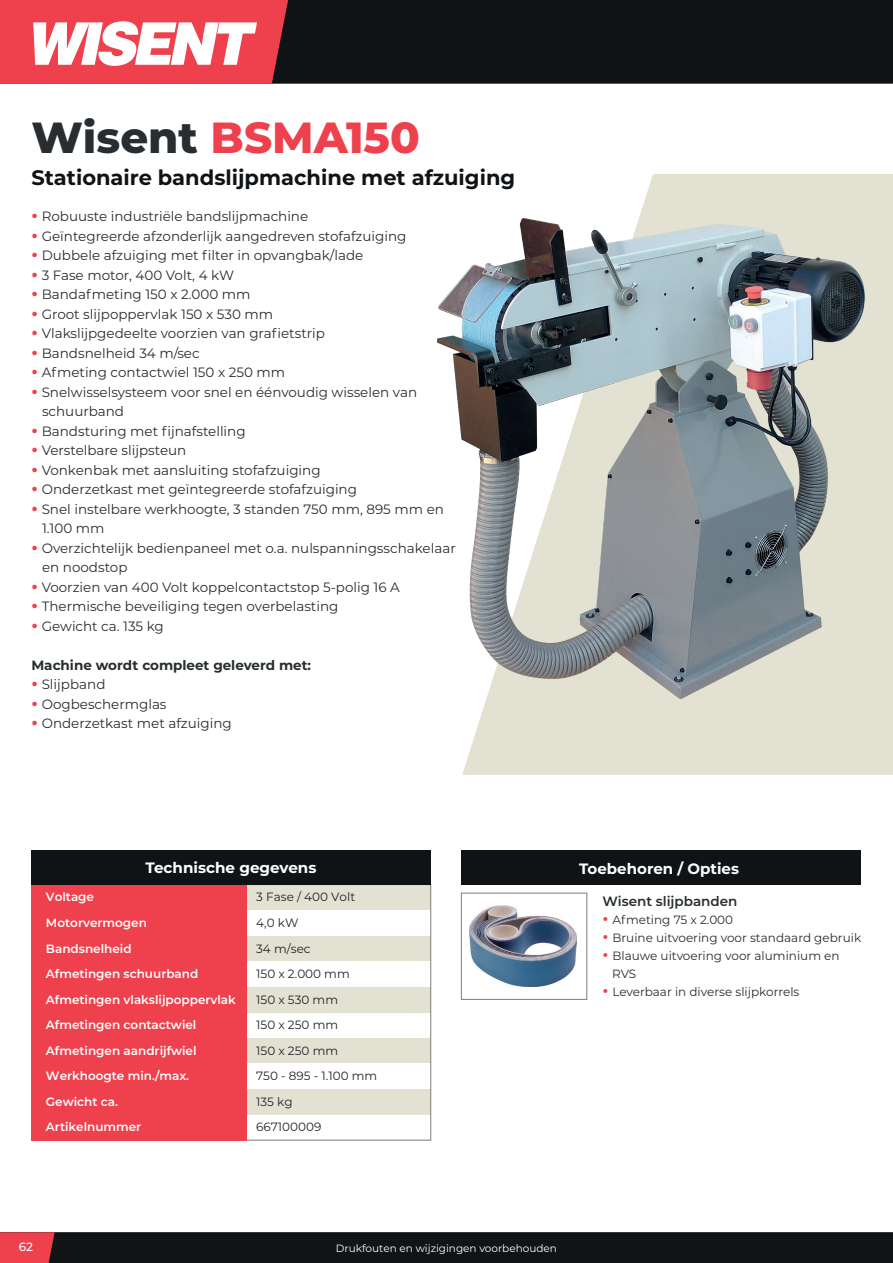
<style>
.page{position:relative;width:893px;height:1263px;background:#fff}
.page>*{position:absolute;margin:0;border:0;box-sizing:border-box;transform-origin:0 0}
.t1{font:800 43.5px "Montserrat";color:#ee414d}
.t2{font:700 21px "Montserrat";color:#101315}
.t3{font:700 15px "Montserrat";color:#fff}
.t4{font:13.5px/19.5px "Montserrat";color:#272d30}
.t5{font:700 13.5px "Montserrat";color:#272d30}
.t6{font:600 13.5px "Montserrat";color:#272d30}
.t7{font:600 12px/25.5px "Montserrat";color:#fff}
.t8{font:12px/18px "Montserrat";color:#272d30}
.t9{font:12px/25.5px "Montserrat";color:#1f2527}
.t10{font:500 12px "Montserrat";color:#fff}
.t11{font:10.5px "Montserrat";color:#fff}
.s1{color:#272d30}
.s2{font-weight:700;font-size:18px;color:#ee414d}
.s3{font-weight:600;font-size:18px;color:#ee414d}
</style>
<div class="page">
<div style="left:0;top:1232px;width:893px;height:31px;background:#101415"></div>
<svg style="left:0;top:1232px;width:55px;height:31px;background:#de3e49"></svg>
<svg style="left:462px;top:174px;width:431px;height:601px;background:#e6e5d7"></svg>
<div style="left:0;top:0;width:893px;height:84px;background:#101315"></div>
<svg style="left:0;top:0;width:291px;height:84px;background:#ea727b"></svg>
<img style="left:437px;top:219px;width:427px;height:480px">
<div style="left:31px;top:1089px;width:400px;height:26px;background:#e3e1d1"></div>
<div style="left:31px;top:884px;width:400px;height:26px;background:#e3e1d1"></div>
<div style="left:31px;top:936px;width:400px;height:25px;background:#e3e1d1"></div>
<div style="left:31px;top:987px;width:400px;height:25px;background:#e3e1d1"></div>
<div style="left:31px;top:1038px;width:400px;height:25px;background:#e3e1d1"></div>
<div style="left:31px;top:884px;width:215px;height:256px;background:#ee414d"></div>
<div style="left:31px;top:850px;width:400px;height:34px;background:#101315"></div>
<div style="left:461px;top:850px;width:400px;height:34px;background:#101315"></div>
<div style="left:461px;top:893px;width:126px;height:106px;border:1px solid #7d7f7b"></div>
<img style="left:470px;top:906px;width:106px;height:80px">
<h1 class="t1" style="left:31px;top:106px;width:390px"><span class="s1">Wisent</span> BSMA150</h1>
<h2 class="t2" style="left:31px;top:163px;width:485px">Stationaire bandslijpmachine met afzuiging</h2>
<p class="t4" style="left:31px;top:206px;width:278px"><span class="s2">•</span> Robuuste industriële bandslijpmachine</p>
<p class="t4" style="left:31px;top:226px;width:377px"><span class="s2">•</span> Geïntegreerde afzonderlijk aangedreven stofafzuiging</p>
<p class="t4" style="left:31px;top:245px;width:333px"><span class="s2">•</span> Dubbele afzuiging met filter in opvangbak/lade</p>
<p class="t4" style="left:31px;top:265px;width:204px"><span class="s2">•</span> 3 Fase motor, 400 Volt, 4 kW</p>
<p class="t4" style="left:31px;top:284px;width:221px"><span class="s2">•</span> Bandafmeting 150 x 2.000 mm</p>
<p class="t4" style="left:31px;top:304px;width:243px"><span class="s2">•</span> Groot slijpoppervlak 150 x 530 mm</p>
<p class="t4" style="left:31px;top:323px;width:295px"><span class="s2">•</span> Vlakslijpgedeelte voorzien van grafietstrip</p>
<p class="t4" style="left:31px;top:343px;width:170px"><span class="s2">•</span> Bandsnelheid 34 m/sec</p>
<p class="t4" style="left:31px;top:362px;width:255px"><span class="s2">•</span> Afmeting contactwiel 150 x 250 mm</p>
<p class="t4" style="left:42px;top:382px;width:377px;text-indent:-11px"><span class="s2">•</span> Snelwisselsysteem voor snel en éénvoudig wisselen van schuurband</p>
<p class="t4" style="left:31px;top:421px;width:216px"><span class="s2">•</span> Bandsturing met fijnafstelling</p>
<p class="t4" style="left:31px;top:440px;width:156px"><span class="s2">•</span> Verstelbare slijpsteun</p>
<p class="t4" style="left:31px;top:460px;width:291px"><span class="s2">•</span> Vonkenbak met aansluiting stofafzuiging</p>
<p class="t4" style="left:31px;top:479px;width:327px"><span class="s2">•</span> Onderzetkast met geïntegreerde stofafzuiging</p>
<p class="t4" style="left:42px;top:499px;width:403px;text-indent:-11px"><span class="s2">•</span> Snel instelbare werkhoogte, 3 standen 750 mm, 895 mm en<br>1.100 mm</p>
<p class="t4" style="left:42px;top:538px;width:415px;text-indent:-11px"><span class="s2">•</span> Overzichtelijk bedienpaneel met o.a. nulspanningsschakelaar en noodstop</p>
<p class="t4" style="left:31px;top:577px;width:370px"><span class="s2">•</span> Voorzien van 400 Volt koppelcontactstop 5-polig 16 A</p>
<p class="t4" style="left:31px;top:596px;width:309px"><span class="s2">•</span> Thermische beveiliging tegen overbelasting</p>
<p class="t4" style="left:31px;top:616px;width:134px"><span class="s2">•</span> Gewicht ca. 135 kg</p>
<p class="t5" style="left:31px;top:655px;width:281px">Machine wordt compleet geleverd met:</p>
<p class="t4" style="left:31px;top:674px;width:76px"><span class="s2">•</span> Slijpband</p>
<p class="t4" style="left:31px;top:694px;width:137px"><span class="s2">•</span> Oogbeschermglas</p>
<p class="t4" style="left:31px;top:713px;width:202px"><span class="s2">•</span> Onderzetkast met afzuiging</p>
<p class="t3" style="left:146px;top:857px;width:172px">Technische gegevens</p>
<p class="t3" style="left:579px;top:857px;width:161px">Toebehoren / Opties</p>
<p class="t6" style="left:603px;top:891px;width:136px">Wisent slijpbanden</p>
<p class="t8" style="left:603px;top:910px;width:132px"><span class="s3">•</span> Afmeting 75 x 2.000</p>
<p class="t8" style="left:603px;top:928px;width:260px"><span class="s3">•</span> Bruine uitvoering voor standaard gebruik</p>
<p class="t8" style="left:612px;top:946px;width:229px;text-indent:-9px"><span class="s3">•</span> Blauwe uitvoering voor aluminium en<br>RVS</p>
<p class="t8" style="left:603px;top:982px;width:198px"><span class="s3">•</span> Leverbaar in diverse slijpkorrels</p>
<p class="t9" style="left:256px;top:884px;width:123px">3 Fase / 400 Volt<br>4,0 kW<br>34 m/sec<br>150 x 2.000 mm<br>150 x 530 mm<br>150 x 250 mm<br>150 x 250 mm<br>750 - 895 - 1.100 mm<br>135 kg<br>667100009</p>
<p class="t7" style="left:46px;top:884px;width:191px">Voltage<br>Motorvermogen<br>Bandsnelheid<br>Afmetingen schuurband<br>Afmetingen vlakslijpoppervlak<br>Afmetingen contactwiel<br>Afmetingen aandrijfwiel<br>Werkhoogte min./max.<br>Gewicht ca.<br>Artikelnummer</p>
<p class="t10" style="left:19px;top:1238px;width:16px">62</p>
<p class="t10" style="left:17px;top:1239px;width:16px">58</p>
<p class="t11" style="left:336px;top:1242px;width:223px">Drukfouten en wijzigingen voorbehouden</p>
</div>
